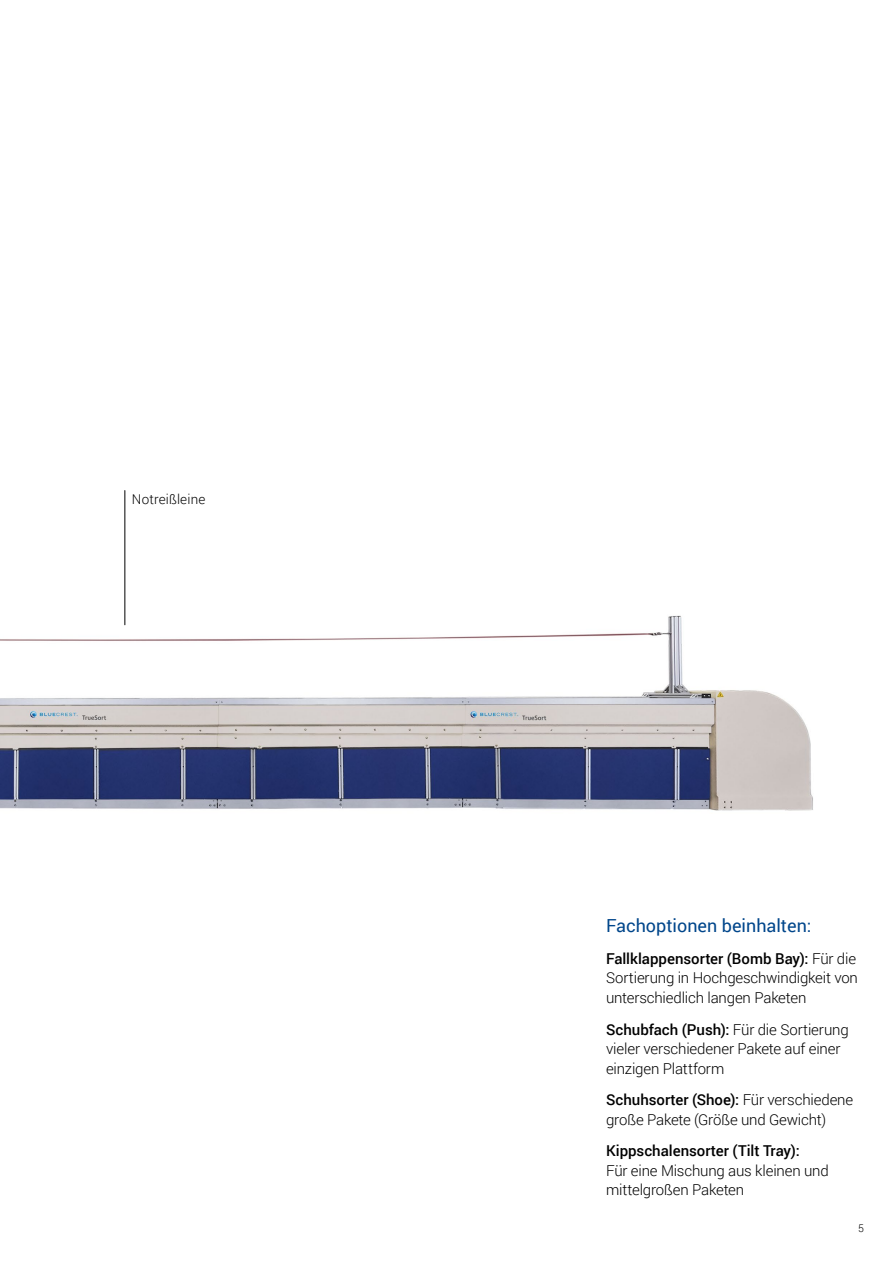
<style>
.page{position:relative;width:893px;height:1263px;background:#fff}
.page>*{position:absolute;margin:0;border:0;box-sizing:border-box;transform-origin:0 0}
.t1{font:18px "Roboto";color:#00468b}
.t2{font:300 15px/19.5px "Roboto";letter-spacing:-.01em;color:#000}
.t3{font:500 15px "Roboto";letter-spacing:-.005em;color:#000}
.t4{font:300 13.5px "Roboto";letter-spacing:.015em;color:#000}
.t5{font:300 10.5px "Roboto";color:#000}
.s1{font-weight:500}
</style>
<div class="page">
<img style="left:0;top:510px;width:813px;height:301px">
<hr style="left:124px;top:490px;width:1px;height:135px;background:#000">
<p class="t4" style="left:132px;top:490px;width:75px">Notreißleine</p>
<p class="t1" style="left:606px;top:913px;width:207px">Fachoptionen beinhalten:</p>
<p class="t2" style="left:606px;top:948px;width:253px"><span class="s1">Fallklappensorter (Bomb Bay):</span> Für die<br>Sortierung in Hochgeschwindigkeit von unterschiedlich langen Paketen</p>
<p class="t2" style="left:606px;top:1019px;width:244px"><span class="s1">Schubfach (Push):</span> Für die Sortierung vieler verschiedener Pakete auf einer einzigen Plattform</p>
<p class="t2" style="left:606px;top:1090px;width:249px"><span class="s1">Schuhsorter (Shoe):</span> Für verschiedene große Pakete (Größe und Gewicht)</p>
<p class="t3" style="left:606px;top:1140px;width:195px">Kippschalensorter (Tilt Tray):</p>
<p class="t2" style="left:606px;top:1160px;width:224px">Für eine Mischung aus kleinen und mittelgroßen Paketen</p>
<p class="t5" style="left:858px;top:1220px;width:7px">5</p>
</div>
